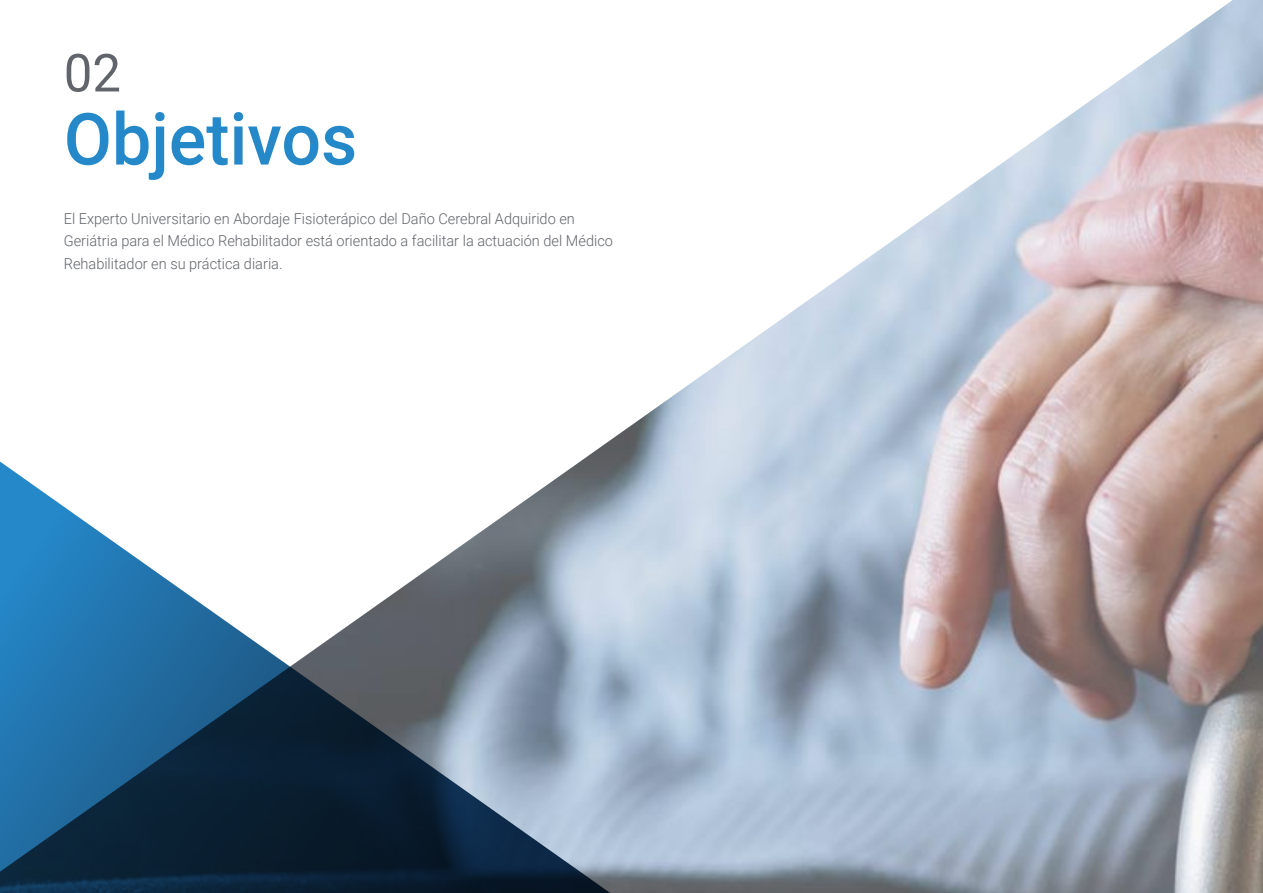
<style>
.page{position:relative;width:1263px;height:893px;background:#fff}
.page>*{position:absolute;margin:0;border:0;box-sizing:border-box;transform-origin:0 0}
.t1{font:500 72px "Roboto";color:#2488c9}
.t2{font:52.5px "Roboto";color:#61646a}
.t3{font:300 15px/22.5px "Roboto";color:#61646a}
</style>
<div class="page">
<img style="left:602px;top:0;width:661px;height:893px">
<svg style="left:0;top:446px;width:640px;height:447px"></svg>
<h2 class="t2" style="left:64px;top:36px;width:59px">02</h2>
<h1 class="t1" style="left:64px;top:89px;width:295px">Objetivos</h1>
<p class="t3" style="left:64px;top:207px;width:551px">El Experto Universitario en Abordaje Fisioterápico del Daño Cerebral Adquirido en<br>Geriátria para el Médico Rehabilitador está orientado a facilitar la actuación del Médico<br>Rehabilitador en su práctica diaria.</p>
</div>
